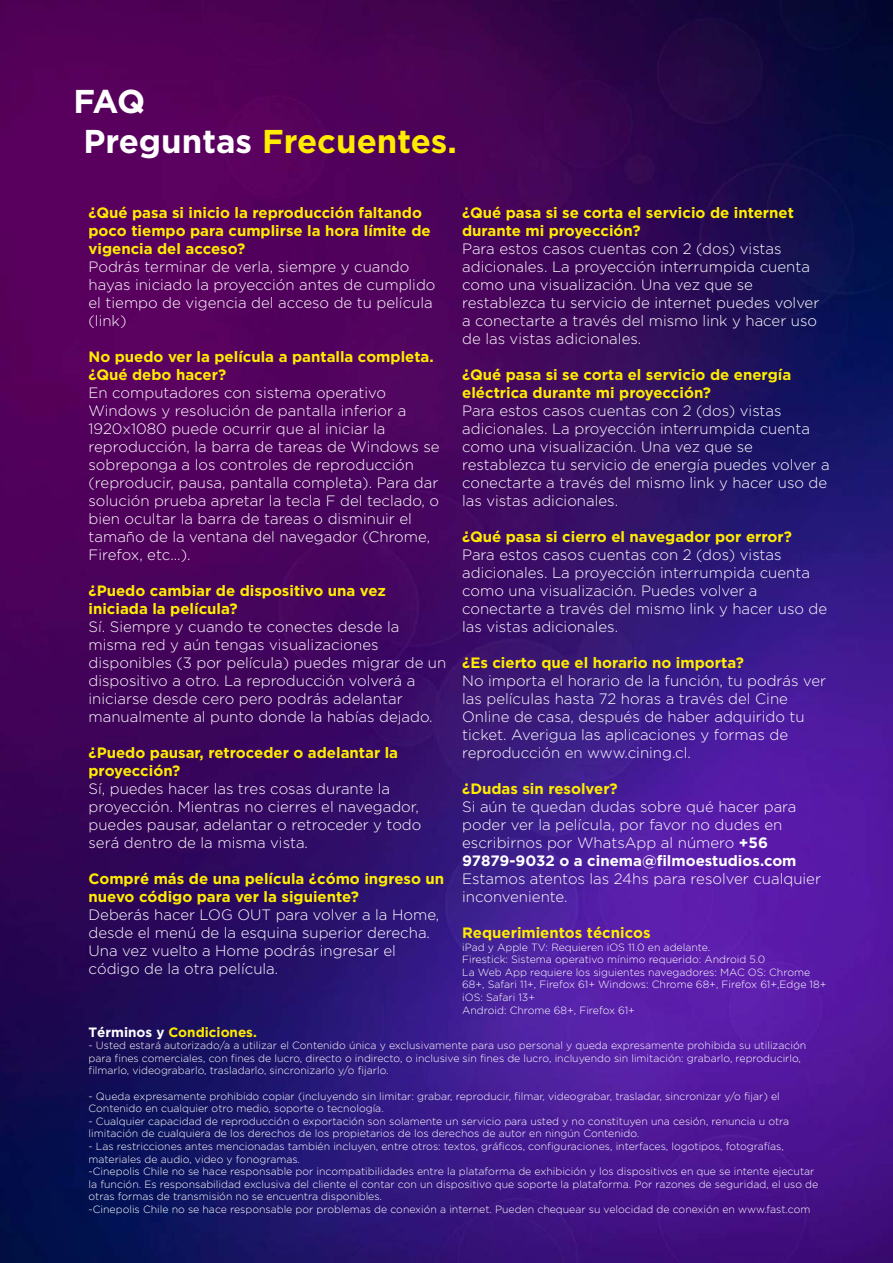
<style>
.page{position:relative;width:893px;height:1263px;background:#fff}
.page>*{position:absolute;margin:0;border:0;box-sizing:border-box;transform-origin:0 0}
.t1{font:700 33px/39.6px "Gotham Pro";color:#fff}
.t2{font:300 15px/18px "Gotham";color:#fff}
.t3{font:700 15px/18px "Gotham Pro";color:#ffec00}
.t4{font:700 15px "Gotham Pro";color:#fff}
.t5{font:700 13.5px "Gotham Pro";color:#ffec00}
.t6{font:300 10.5px/12.6px "Gotham";color:#fff}
.s1{color:#ffec00}
.s2{font-family:"Gotham Pro";font-weight:700}
.s3{color:#fff}
</style>
<div class="page">
<img style="left:0;top:0;width:893px;height:1263px">
<h1 class="t1" style="left:74px;top:81px;width:385px">FAQ<br>Preguntas <span class="s1">Frecuentes.</span></h1>
<p class="t3" style="left:88px;top:203px;width:344px">¿Qué pasa si inicio la reproducción faltando poco tiempo para cumplirse la hora límite de vigencia del acceso?</p>
<p class="t2" style="left:88px;top:257px;width:349px">Podrás terminar de verla, siempre y cuando hayas iniciado la proyección antes de cumplido el tiempo de vigencia del acceso de tu película (link)</p>
<p class="t3" style="left:88px;top:347px;width:347px">No puedo ver la película a pantalla completa. ¿Qué debo hacer?</p>
<p class="t2" style="left:88px;top:383px;width:353px">En computadores con sistema operativo Windows y resolución de pantalla inferior a 1920x1080 puede ocurrir que al iniciar la reproducción, la barra de tareas de Windows se sobreponga a los controles de reproducción (reproducir, pausa, pantalla completa). Para dar solución prueba apretar la tecla F del teclado, o bien ocultar la barra de tareas o disminuir el tamaño de la ventana del navegador (Chrome, Firefox, etc...).</p>
<p class="t3" style="left:88px;top:581px;width:299px">¿Puedo cambiar de dispositivo una vez iniciada la película?</p>
<p class="t2" style="left:88px;top:617px;width:359px">Sí. Siempre y cuando te conectes desde la misma red y aún tengas visualizaciones disponibles (3 por película) puedes migrar de un dispositivo a otro. La reproducción volverá a iniciarse desde cero pero podrás adelantar manualmente al punto donde la habías dejado.</p>
<p class="t3" style="left:88px;top:743px;width:311px">¿Puedo pausar, retroceder o adelantar la proyección?</p>
<p class="t2" style="left:88px;top:779px;width:334px">Sí, puedes hacer las tres cosas durante la proyección. Mientras no cierres el navegador, puedes pausar, adelantar o retroceder y todo será dentro de la misma vista.</p>
<p class="t3" style="left:88px;top:869px;width:357px">Compré más de una película ¿cómo ingreso un nuevo código para ver la siguiente?</p>
<p class="t2" style="left:88px;top:905px;width:352px">Deberás hacer LOG OUT para volver a la Home, desde el menú de la esquina superior derecha.<br>Una vez vuelto a Home podrás ingresar el código de la otra película.</p>
<p class="t3" style="left:462px;top:203px;width:333px">¿Qué pasa si se corta el servicio de internet durante mi proyección?</p>
<p class="t2" style="left:462px;top:239px;width:359px">Para estos casos cuentas con 2 (dos) vistas adicionales. La proyección interrumpida cuenta como una visualización. Una vez que se restablezca tu servicio de internet puedes volver a conectarte a través del mismo link y hacer uso de las vistas adicionales.</p>
<p class="t3" style="left:462px;top:365px;width:331px">¿Qué pasa si se corta el servicio de energía eléctrica durante mi proyección?</p>
<p class="t2" style="left:462px;top:401px;width:369px">Para estos casos cuentas con 2 (dos) vistas adicionales. La proyección interrumpida cuenta como una visualización. Una vez que se restablezca tu servicio de energía puedes volver a conectarte a través del mismo link y hacer uso de las vistas adicionales.</p>
<p class="t3" style="left:462px;top:527px;width:331px">¿Qué pasa si cierro el navegador por error?</p>
<p class="t2" style="left:462px;top:545px;width:367px">Para estos casos cuentas con 2 (dos) vistas adicionales. La proyección interrumpida cuenta como una visualización. Puedes volver a conectarte a través del mismo link y hacer uso de las vistas adicionales.</p>
<p class="t3" style="left:462px;top:653px;width:283px">¿Es cierto que el horario no importa?</p>
<p class="t2" style="left:462px;top:671px;width:365px">No importa el horario de la función, tu podrás ver las películas hasta 72 horas a través del Cine Online de casa, después de haber adquirido tu ticket. Averigua las aplicaciones y formas de reproducción en www.cining.cl.</p>
<p class="t3" style="left:462px;top:779px;width:157px">¿Dudas sin resolver?</p>
<p class="t2" style="left:462px;top:797px;width:336px">Si aún te quedan dudas sobre qué hacer para poder ver la película, por favor no dudes en escribirnos por WhatsApp al número <span class="s2">+56</span></p>
<p class="t4" style="left:462px;top:852px;width:336px">97879-9032 o a cinema@filmoestudios.com</p>
<p class="t2" style="left:462px;top:869px;width:360px">Estamos atentos las 24hs para resolver cualquier inconveniente.</p>
<p class="t3" style="left:462px;top:923px;width:190px">Requerimientos técnicos</p>
<p class="t6" style="left:462px;top:940px;width:366px">iPad y Apple TV: Requieren iOS 11.0 en adelante.<br>Firestick: Sistema operativo mínimo requerido: Android 5.0<br>La Web App requiere los siguientes navegadores: MAC OS: Chrome 68+, Safari 11+, Firefox 61+ Windows: Chrome 68+, Firefox 61+,Edge 18+ iOS: Safari 13+<br>Android: Chrome 68+, Firefox 61+</p>
<p class="t5" style="left:89px;top:1024px;width:170px"><span class="s3">Términos y</span> Condiciones.</p>
<p class="t6" style="left:89px;top:1039px;width:719px">- Usted estará autorizado/a a utilizar el Contenido única y exclusivamente para uso personal y queda expresamente prohibida su utilización para fines comerciales, con fines de lucro, directo o indirecto, o inclusive sin fines de lucro, incluyendo sin limitación: grabarlo, reproducirlo, filmarlo, videograbarlo, trasladarlo, sincronizarlo y/o fijarlo.</p>
<p class="t6" style="left:89px;top:1089px;width:693px">- Queda expresamente prohibido copiar (incluyendo sin limitar: grabar, reproducir, filmar, videograbar, trasladar, sincronizar y/o fijar) el<br>Contenido en cualquier otro medio, soporte o tecnología.</p>
<p class="t6" style="left:89px;top:1114px;width:702px">- Cualquier capacidad de reproducción o exportación son solamente un servicio para usted y no constituyen una cesión, renuncia u otra limitación de cualquiera de los derechos de los propietarios de los derechos de autor en ningún Contenido.</p>
<p class="t6" style="left:89px;top:1140px;width:731px">- Las restricciones antes mencionadas también incluyen, entre otros: textos, gráficos, configuraciones, interfaces, logotipos, fotografías, materiales de audio, video y fonogramas.<br>-Cinepolis Chile no se hace responsable por incompatibilidades entre la plataforma de exhibición y los dispositivos en que se intente ejecutar la función. Es responsabilidad exclusiva del cliente el contar con un dispositivo que soporte la plataforma. Por razones de seguridad, el uso de otras formas de transmisión no se encuentra disponibles.<br>-Cinepolis Chile no se hace responsable por problemas de conexión a internet. Pueden chequear su velocidad de conexión en www.fast.com</p>
</div>
